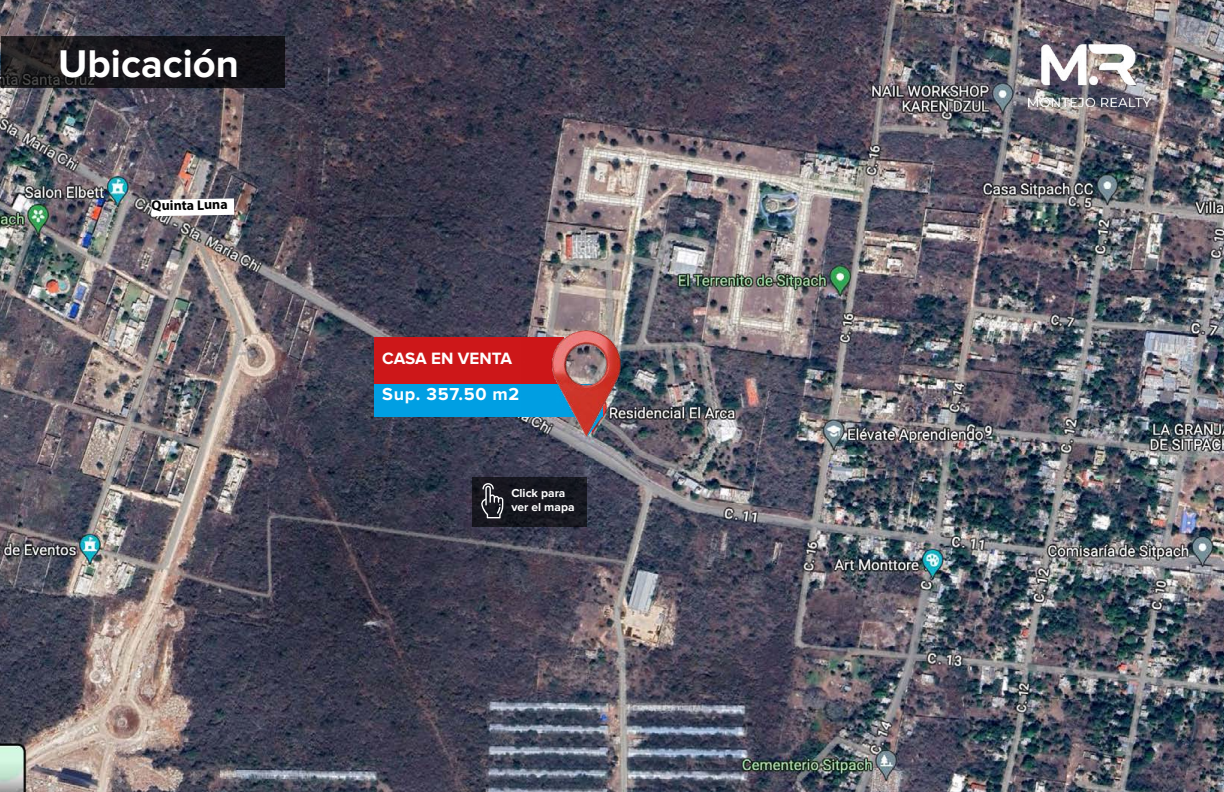
<style>
.page{position:relative;width:1224px;height:792px;background:#fff}
.page>*{position:absolute;margin:0;border:0;box-sizing:border-box;transform-origin:0 0}
.t1{font:700 40px "Proxima Nova";color:#fff}
.t2{font:700 18px "Proxima Nova";letter-spacing:.04em;color:#fff}
.t3{font:700 17px "Proxima Nova";letter-spacing:-.005em;color:#fff}
.t4{font:700 14px "Myriad Pro";color:#000}
.t5{font:700 12px/14.4px "Proxima Nova";color:#fff}
</style>
<div class="page">
<img style="left:0;top:0;width:1224px;height:792px">
<div style="left:374px;top:337px;width:190px;height:47px;background:#cd1719"></div>
<div style="left:374px;top:384px;width:229px;height:32px;background:#009fe3"></div>
<img style="left:521px;top:313px;width:131px;height:129px">
<svg style="left:151px;top:198px;width:83px;height:18px"></svg>
<svg style="left:1px;top:36px;width:284px;height:52px;background:#18171b"></svg>
<img style="left:1028px;top:44px;width:122px;height:63px">
<div style="left:472px;top:477px;width:115px;height:49px;background:#17171f"></div>
<svg style="left:481px;top:483px;width:22px;height:35px"></svg>
<h1 class="t1" style="left:58px;top:40px;width:182px">Ubicación</h1>
<p class="t4" style="left:151px;top:197px;width:78px;rotate:-1deg">Quinta Luna</p>
<h3 class="t3" style="left:382px;top:349px;width:132px">CASA EN VENTA</h3>
<h2 class="t2" style="left:382px;top:384px;width:139px">Sup. 357.50 m2</h2>
<p class="t5" style="left:511px;top:486px;width:65px">Click para ver el mapa</p>
</div>
